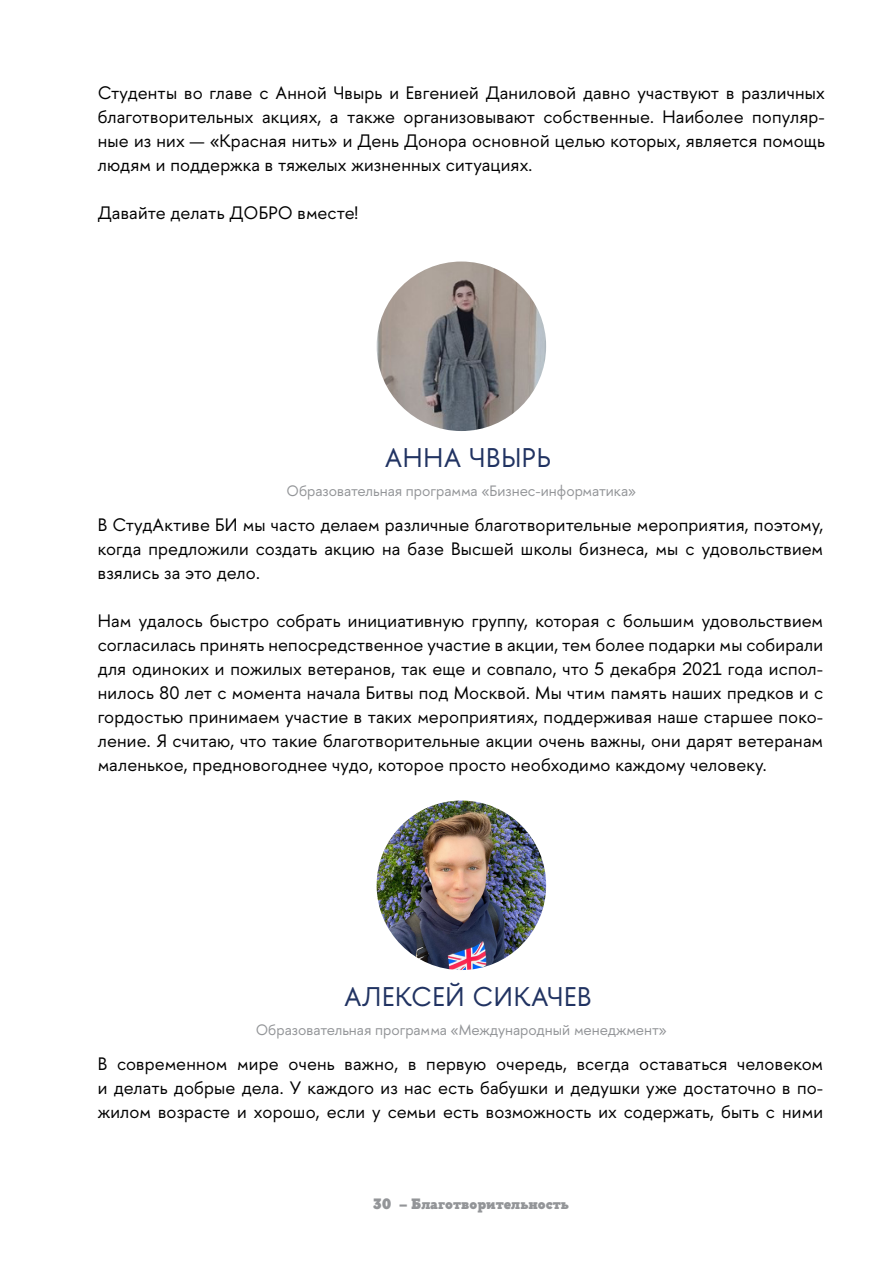
<style>
.page{position:relative;width:893px;height:1263px;background:#fff}
.page>*{position:absolute;margin:0;border:0;box-sizing:border-box;transform-origin:0 0}
.t1{font:27px "HSE Sans";letter-spacing:.025em;color:#213362}
.t2{font:18px/24px "HSE Sans";letter-spacing:.01em;color:#000;text-align:justify}
.t3{font:15px "HSE Sans";color:#939598}
.t4{font:900 15px "HSE Slab";color:#939598}
</style>
<div class="page">
<img style="left:377px;top:261px;width:169px;height:170px;border-radius:85px">
<img style="left:377px;top:800px;width:169px;height:170px;border-radius:85px">
<p class="t2" style="left:98px;top:81px;width:729px">Студенты во главе с Анной Чвырь и Евгенией Даниловой давно участвуют в различных благотворительных акциях, а также организовывают собственные. Наиболее популяр&shy;ные из них — «Красная нить» и День Донора основной целью которых, является помощь людям и поддержка в тяжелых жизненных ситуациях.</p>
<p class="t2" style="left:98px;top:201px;width:262px">Давайте делать ДОБРО вместе!</p>
<h1 class="t1" style="left:385px;top:441px;width:168px">АННА ЧВЫРЬ</h1>
<p class="t3" style="left:286px;top:482px;width:351px">Образовательная программа «Бизнес-информатика»</p>
<p class="t2" style="left:98px;top:513px;width:727px">В СтудАктиве БИ мы часто делаем различные благотворительные мероприятия, поэтому, когда предложили создать акцию на базе Высшей школы бизнеса, мы с удовольствием взялись за это дело.</p>
<p class="t2" style="left:98px;top:609px;width:727px">Нам удалось быстро собрать инициативную группу, которая с большим удовольствием согласилась принять непосредственное участие в акции, тем более подарки мы собирали для одиноких и пожилых ветеранов, так еще и совпало, что 5 декабря 2021 года испол&shy;нилось 80 лет с момента начала Битвы под Москвой. Мы чтим память наших предков и с гордостью принимаем участие в таких мероприятиях, поддерживая наше старшее поко&shy;ление. Я считаю, что такие благотворительные акции очень важны, они дарят ветеранам маленькое, предновогоднее чудо, которое просто необходимо каждому человеку.</p>
<h1 class="t1" style="left:344px;top:980px;width:249px">АЛЕКСЕЙ СИКАЧЕВ</h1>
<p class="t3" style="left:256px;top:1021px;width:413px">Образовательная программа «Международный менеджмент»</p>
<p class="t2" style="left:98px;top:1052px;width:727px">В современном мире очень важно, в первую очередь, всегда оставаться человеком и делать добрые дела. У каждого из нас есть бабушки и дедушки уже достаточно в по&shy;жилом возрасте и хорошо, если у семьи есть возможность их содержать, быть с ними</p>
<p class="t4" style="left:373px;top:1194px;width:198px">30 – Благотворительность</p>
</div>
